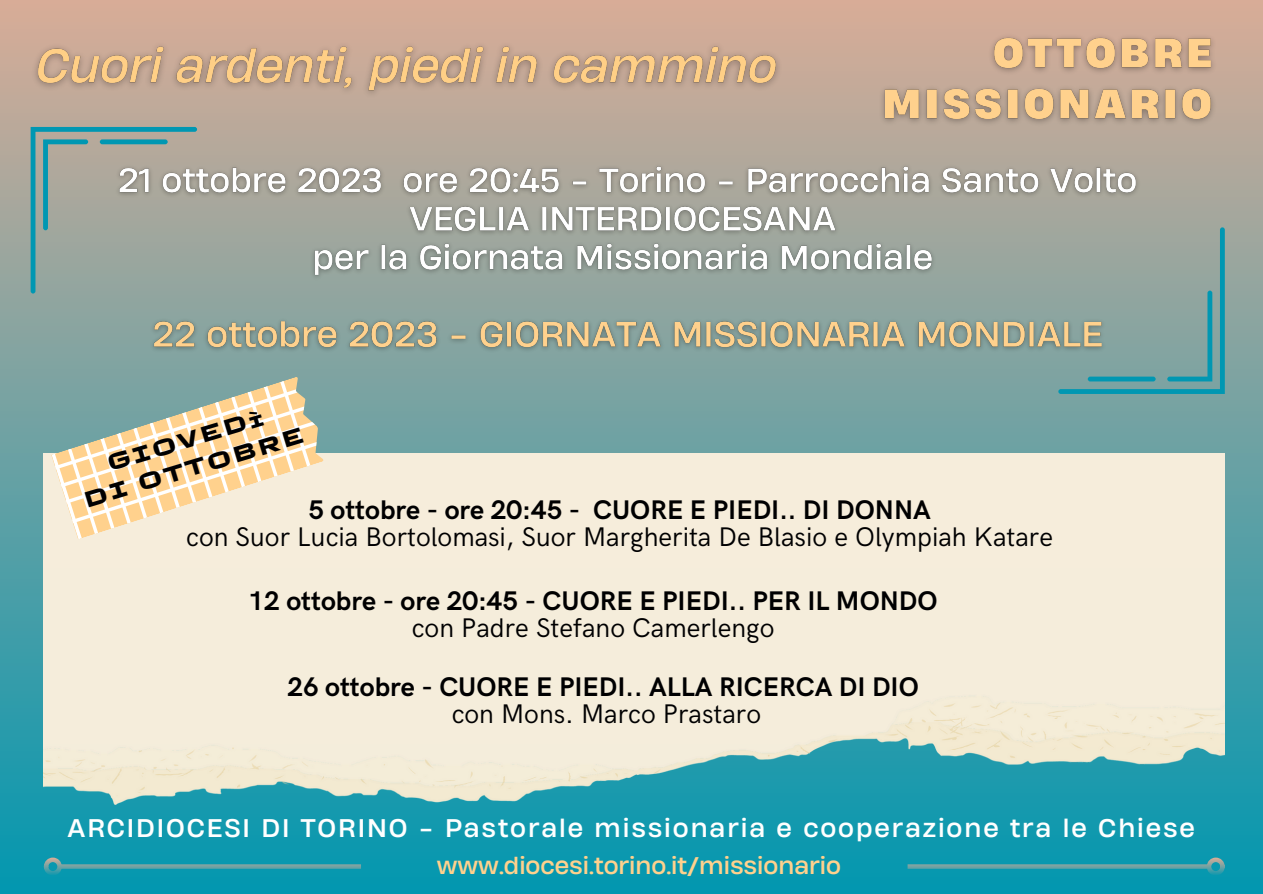
<style>
.page{position:relative;width:1263px;height:894px;background:#fff}
.page>*{position:absolute;margin:0;border:0;box-sizing:border-box;transform-origin:0 0}
.t1{font:700 27px "HK Grotesk";color:#000001}
.t2{font:27px "HK Grotesk";color:#000001}
.t3{font:24px "Heading Now 74";letter-spacing:.08em;color:#fff}
.t4{font:22.5px "Heading Now 74";color:#ffd18d}
.t5{font:700 22.5px "TT Autonomous";color:#000001}
</style>
<div class="page">
<div style="left:0;top:0;width:1263px;height:893px;background:linear-gradient(to bottom,#d7ac97,#0297b0)"></div>
<img style="left:44px;top:453px;width:1181px;height:350px">
<svg style="left:51px;top:375px;width:275px;height:164px;background:#dad3b6"></svg>
<svg style="left:31px;top:127px;width:166px;height:166px;background:#8da49f"></svg>
<img style="left:112px;top:160px;width:1034px;height:197px">
<img style="left:874px;top:28px;width:349px;height:104px">
<img style="left:24px;top:35px;width:765px;height:68px">
<svg style="left:1058px;top:227px;width:166px;height:166px;background:#84a3a0"></svg>
<svg style="left:62px;top:864px;width:299px;height:4px"></svg>
<div style="left:44px;top:857px;width:18px;height:18px;border:4px solid #fff;border-radius:50%"></div>
<svg style="left:907px;top:864px;width:300px;height:4px"></svg>
<div style="left:1207px;top:857px;width:18px;height:18px;border:4px solid #fff;border-radius:50%"></div>
<p class="t5" style="left:103px;top:449px;width:163px;rotate:-17deg">GIOVEDì</p>
<p class="t5" style="left:80px;top:485px;width:230px;rotate:-17deg">DI OTTOBRE</p>
<p class="t1" style="left:308px;top:494px;width:624px">5 ottobre - ore 20:45 - CUORE E PIEDI.. DI DONNA</p>
<p class="t2" style="left:186px;top:521px;width:868px">con Suor Lucia Bortolomasi, Suor Margherita De Blasio e Olympiah Katare</p>
<p class="t1" style="left:249px;top:585px;width:690px">12 ottobre - ore 20:45 - CUORE E PIEDI.. PER IL MONDO</p>
<p class="t2" style="left:412px;top:612px;width:364px">con Padre Stefano Camerlengo</p>
<p class="t1" style="left:287px;top:671px;width:633px">26 ottobre - CUORE E PIEDI.. ALLA RICERCA DI DIO</p>
<p class="t2" style="left:452px;top:698px;width:311px">con Mons. Marco Prastaro</p>
<p class="t3" style="left:68px;top:811px;width:1129px">ARCIDIOCESI DI TORINO - Pastorale missionaria e cooperazione tra le Chiese</p>
<p class="t4" style="left:437px;top:850px;width:406px">www.diocesi.torino.it/missionario</p>
</div>
